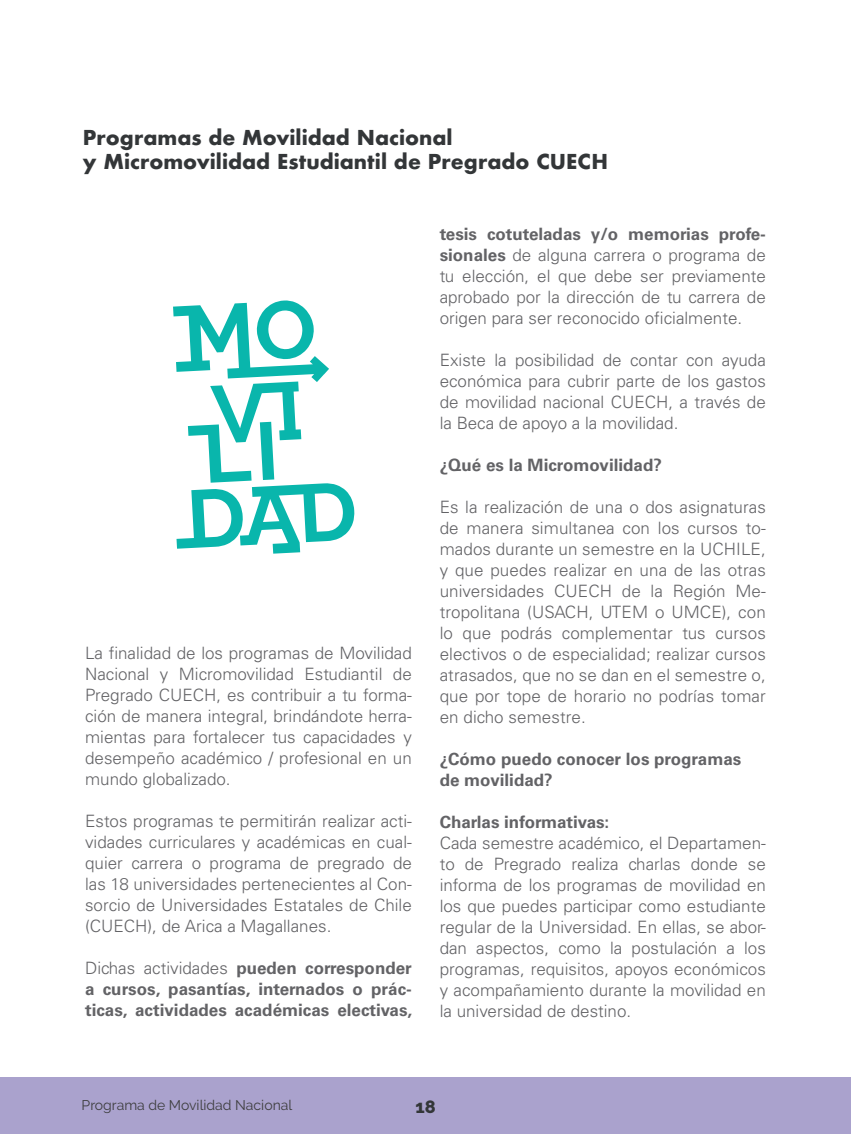
<style>
.page{position:relative;width:851px;height:1134px;background:#fff}
.page>*{position:absolute;margin:0;border:0;box-sizing:border-box;transform-origin:0 0}
.Titulo_seccion{font:700 20px "Futura";color:#333638}
.t1{font:800 18px "Raleway";color:#333638}
.t2{font:300 17px/21px "Univers";color:#636366;text-align:justify}
.t3{font:700 17px/21px "Univers";color:#636366;text-align:justify}
.t4{font:14px "Raleway";color:#3e3e3f}
.s1{font-weight:300}
.s2{font-weight:700}
</style>
<div class="page">
<div style="left:0;top:1077px;width:850px;height:57px;background:#aaa2cd"></div>
<hr style="left:850px;top:1077px;width:1px;height:57px;background:#aaa2cd">
<svg style="left:173px;top:300px;width:181px;height:254px"></svg>
<p class="Titulo_seccion" style="left:83px;top:123px;width:371px">Programas de Movilidad Nacional</p>
<p class="Titulo_seccion" style="left:83px;top:147px;width:526px">y Micromovilidad Estudiantil de Pregrado CUECH</p>
<p class="t2" style="left:85px;top:643px;width:328px">La finalidad de los programas de Movilidad Nacional y Micromovilidad Estudiantil de Pregrado CUECH, es contribuir a tu forma&shy;ción de manera integral, brindándote herra&shy;mientas para fortalecer tus capacidades y desempeño académico / profesional en un mundo globalizado.</p>
<p class="t2" style="left:85px;top:811px;width:328px">Estos programas te permitirán realizar acti&shy;vidades curriculares y académicas en cual&shy;quier carrera o programa de pregrado de las 18 universidades pertenecientes al Con&shy;sorcio de Universidades Estatales de Chile (CUECH), de Arica a Magallanes.</p>
<p class="t3" style="left:85px;top:958px;width:328px"><span class="s1">Dichas actividades</span> pueden corresponder a cursos, pasantías, internados o prác&shy;ticas, actividades académicas electivas,</p>
<p class="t2" style="left:439px;top:224px;width:328px"><span class="s2">tesis cotuteladas y/o memorias profe&shy;sionales</span> de alguna carrera o programa de tu elección, el que debe ser previamente aprobado por la dirección de tu carrera de origen para ser reconocido oficialmente.</p>
<p class="t2" style="left:439px;top:350px;width:328px">Existe la posibilidad de contar con ayuda económica para cubrir parte de los gastos de movilidad nacional CUECH, a través de la Beca de apoyo a la movilidad.</p>
<p class="t3" style="left:439px;top:455px;width:224px">¿Qué es la Micromovilidad?</p>
<p class="t2" style="left:439px;top:497px;width:328px">Es la realización de una o dos asignaturas de manera simultanea con los cursos to&shy;mados durante un semestre en la UCHILE, y que puedes realizar en una de las otras universidades CUECH de la Región Me&shy;tropolitana (USACH, UTEM o UMCE), con lo que podrás complementar tus cursos electivos o de especialidad; realizar cursos atrasados, que no se dan en el semestre o, que por tope de horario no podrías tomar en dicho semestre.</p>
<p class="t3" style="left:439px;top:749px;width:303px">¿Cómo puedo conocer los programas</p>
<p class="t3" style="left:439px;top:770px;width:115px">de movilidad?</p>
<p class="t3" style="left:439px;top:812px;width:171px">Charlas informativas:</p>
<p class="t2" style="left:439px;top:833px;width:328px">Cada semestre académico, el Departamen&shy;to de Pregrado realiza charlas donde se informa de los programas de movilidad en los que puedes participar como estudiante regular de la Universidad. En ellas, se abor&shy;dan aspectos, como la postulación a los programas, requisitos, apoyos económicos y acompañamiento durante la movilidad en la universidad de destino.</p>
<p class="t4" style="left:82px;top:1097px;width:212px">Programa de Movilidad Nacional</p>
<p class="t1" style="left:415px;top:1097px;width:22px">18</p>
</div>
